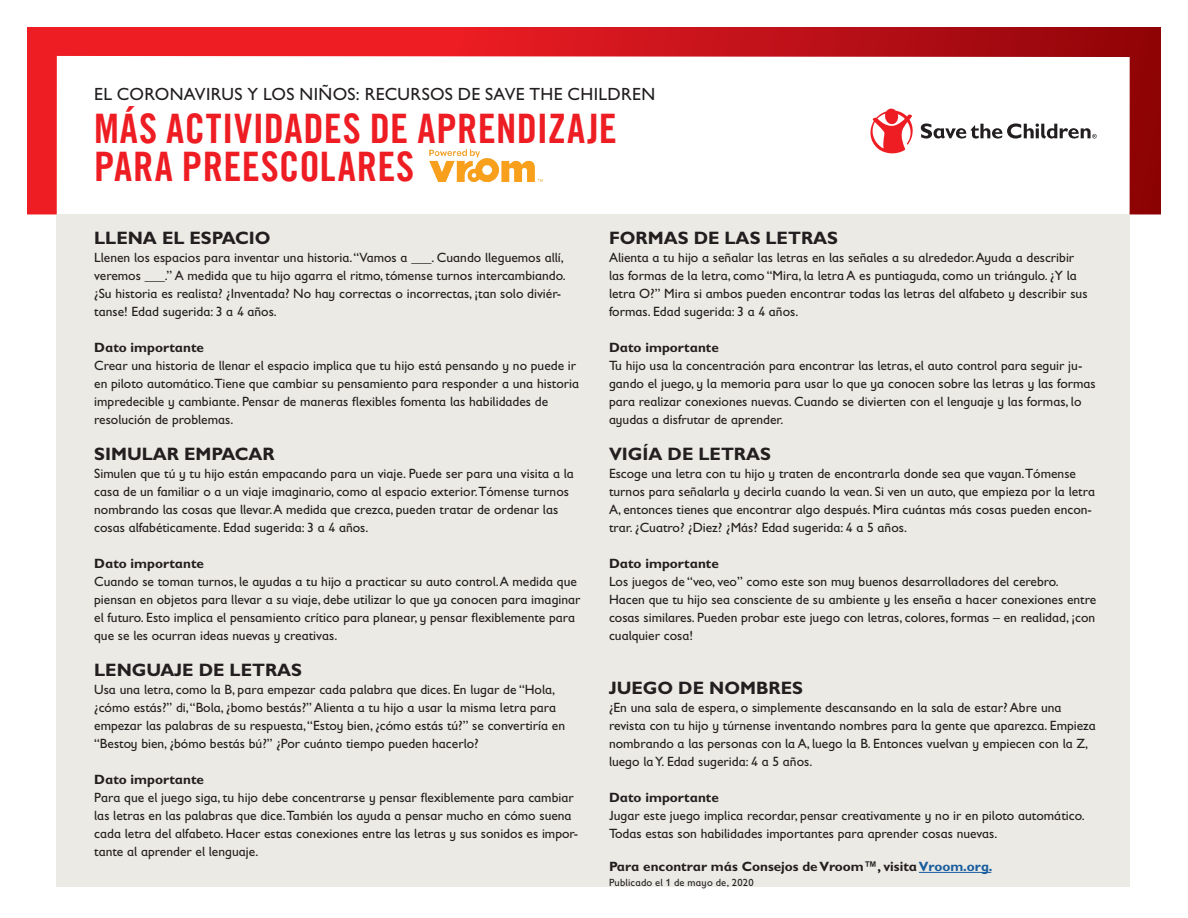
<style>
.page{position:relative;width:1188px;height:918px;background:#fff}
.page>*{position:absolute;margin:0;border:0;box-sizing:border-box;transform-origin:0 0}
.t1{font:40.8px/38.2px "Trade Gothic LT Com Bd Cn 20";letter-spacing:.01em;color:#ee1d23}
.t2{font:700 18px "Gill Sans Infant Std";color:#231f20}
.t3{font:17.7px "Gill Sans Infant Std";letter-spacing:.02em;color:#231f20}
.t4{font:13.5px/18px "Gill Sans Infant Std";color:#231f20}
.t5{font:700 13.5px "Gill Sans Infant Std";color:#231f20}
.t6{font:10.5px "Gill Sans Infant Std";letter-spacing:.02em;color:#231f20}
.s1{color:#175d9e}
</style>
<div class="page">
<svg style="left:27px;top:27px;width:1134px;height:187px"></svg>
<svg style="left:870px;top:108px;width:44px;height:46px"></svg>
<svg style="left:921px;top:123px;width:176px;height:16px"></svg>
<div style="left:56px;top:214px;width:1074px;height:672px;background:#eceae4"></div>
<img style="left:429px;top:149px;width:114px;height:33px">
<hr style="left:919px;top:872px;width:72px;height:1px;background:#175d9e">
<h3 class="t3" style="left:94px;top:84px;width:563px">EL CORONAVIRUS Y LOS NIÑOS: RECURSOS DE SAVE THE CHILDREN</h3>
<h1 class="t1" style="left:94px;top:109px;width:524px">MÁS ACTIVIDADES DE APRENDIZAJE<br>PARA PREESCOLARES</h1>
<h2 class="t2" style="left:94px;top:228px;width:178px">LLENA EL ESPACIO</h2>
<p class="t4" style="left:94px;top:249px;width:473px">Llenen los espacios para inventar una historia. “Vamos a ___. Cuando lleguemos allí, veremos ___.” A medida que tu hijo agarra el ritmo, tómense turnos intercambiando. ¿Su historia es realista? ¿Inventada? No hay correctas o incorrectas, ¡tan solo diviér&shy;tanse! Edad sugerida: 3 a 4 años.</p>
<p class="t5" style="left:94px;top:340px;width:111px">Dato importante</p>
<p class="t4" style="left:94px;top:357px;width:486px">Crear una historia de llenar el espacio implica que tu hijo está pensando y no puede ir en piloto automático.Tiene que cambiar su pensamiento para responder a una historia impredecible y cambiante. Pensar de maneras flexibles fomenta las habilidades de resolución de problemas.</p>
<h2 class="t2" style="left:94px;top:444px;width:182px">SIMULAR EMPACAR</h2>
<p class="t4" style="left:94px;top:465px;width:481px">Simulen que tú y tu hijo están empacando para un viaje. Puede ser para una visita a la casa de un familiar o a un viaje imaginario, como al espacio exterior.Tómense turnos nombrando las cosas que llevar. A medida que crezca, pueden tratar de ordenar las cosas alfabéticamente. Edad sugerida: 3 a 4 años.</p>
<p class="t5" style="left:94px;top:556px;width:111px">Dato importante</p>
<p class="t4" style="left:94px;top:573px;width:488px">Cuando se toman turnos, le ayudas a tu hijo a practicar su auto control. A medida que piensan en objetos para llevar a su viaje, debe utilizar lo que ya conocen para imaginar el futuro. Esto implica el pensamiento crítico para planear, y pensar flexiblemente para que se les ocurran ideas nuevas y creativas.</p>
<h2 class="t2" style="left:94px;top:660px;width:209px">LENGUAJE DE LETRAS</h2>
<p class="t4" style="left:94px;top:681px;width:472px">Usa una letra, como la B, para empezar cada palabra que dices. En lugar de “Hola, ¿cómo estás?” di, “Bola, ¿bomo bestás?” Alienta a tu hijo a usar la misma letra para empezar las palabras de su respuesta, “Estoy bien, ¿cómo estás tú?” se convertiría en “Bestoy bien, ¿bómo bestás bú?” ¿Por cuánto tiempo pueden hacerlo?</p>
<p class="t5" style="left:94px;top:772px;width:111px">Dato importante</p>
<p class="t4" style="left:94px;top:789px;width:485px">Para que el juego siga, tu hijo debe concentrarse y pensar flexiblemente para cambiar las letras en las palabras que dice.También los ayuda a pensar mucho en cómo suena cada letra del alfabeto. Hacer estas conexiones entre las letras y sus sonidos es impor&shy;tante al aprender el lenguaje.</p>
<h2 class="t2" style="left:609px;top:228px;width:231px">FORMAS DE LAS LETRAS</h2>
<p class="t4" style="left:609px;top:249px;width:480px">Alienta a tu hijo a señalar las letras en las señales a su alrededor. Ayuda a describir las formas de la letra, como “Mira, la letra A es puntiaguda, como un triángulo. ¿Y la letra O?” Mira si ambos pueden encontrar todas las letras del alfabeto y describir sus formas. Edad sugerida: 3 a 4 años.</p>
<p class="t5" style="left:609px;top:340px;width:111px">Dato importante</p>
<p class="t4" style="left:609px;top:357px;width:488px">Tu hijo usa la concentración para encontrar las letras, el auto control para seguir ju&shy;gando el juego, y la memoria para usar lo que ya conocen sobre las letras y las formas para realizar conexiones nuevas. Cuando se divierten con el lenguaje y las formas, lo ayudas a disfrutar de aprender.</p>
<h2 class="t2" style="left:609px;top:444px;width:164px">VIGÍA DE LETRAS</h2>
<p class="t4" style="left:609px;top:465px;width:488px">Escoge una letra con tu hijo y traten de encontrarla donde sea que vayan.Tómense turnos para señalarla y decirla cuando la vean. Si ven un auto, que empieza por la letra A, entonces tienes que encontrar algo después. Mira cuántas más cosas pueden encon&shy;trar. ¿Cuatro? ¿Diez? ¿Más? Edad sugerida: 4 a 5 años.</p>
<p class="t5" style="left:609px;top:556px;width:111px">Dato importante</p>
<p class="t4" style="left:609px;top:573px;width:489px">Los juegos de “veo, veo” como este son muy buenos desarrolladores del cerebro.<br>Hacen que tu hijo sea consciente de su ambiente y les enseña a hacer conexiones entre cosas similares. Pueden probar este juego con letras, colores, formas – en realidad, ¡con cualquier cosa!</p>
<h2 class="t2" style="left:609px;top:678px;width:196px">JUEGO DE NOMBRES</h2>
<p class="t4" style="left:609px;top:699px;width:488px">¿En una sala de espera, o simplemente descansando en la sala de estar? Abre una revista con tu hijo y túrnense inventando nombres para la gente que aparezca. Empieza nombrando a las personas con la A, luego la B. Entonces vuelvan y empiecen con la Z, luego la Y. Edad sugerida: 4 a 5 años.</p>
<p class="t5" style="left:609px;top:790px;width:111px">Dato importante</p>
<p class="t4" style="left:609px;top:807px;width:477px">Jugar este juego implica recordar, pensar creativamente y no ir en piloto automático.<br>Todas estas son habilidades importantes para aprender cosas nuevas.</p>
<p class="t5" style="left:609px;top:859px;width:385px">Para encontrar más Consejos de Vroom™, visita <span class="s1">Vroom.org.</span></p>
<p class="t6" style="left:609px;top:877px;width:146px">Publicado el 1 de mayo de, 2020</p>
</div>
